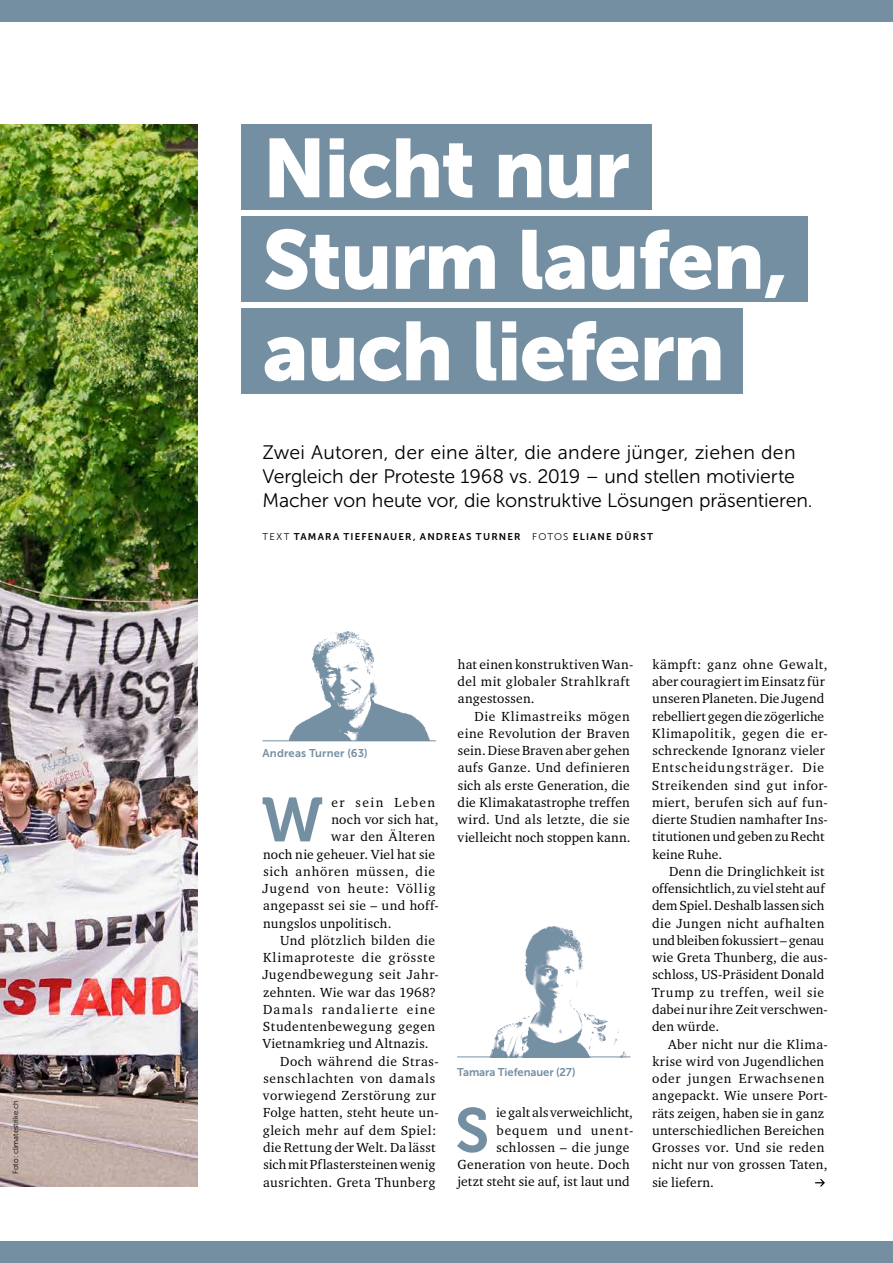
<style>
.page{position:relative;width:893px;height:1263px;background:#fff}
.page>*{position:absolute;margin:0;border:0;box-sizing:border-box;transform-origin:0 0}
.t1{font:82.5px/91.5px "Museo Sans 900";letter-spacing:-.02em;color:#fff}
.t2{font:62.1px "Museo 700";color:#758fa2}
.t3{font:19.5px/24px "Museo Sans 300";letter-spacing:-.005em;color:#000}
.t4{font:13.5px/17.2px "Charter ITC Std";letter-spacing:.025em;color:#000}
.t5{font:13.5px "Charter ITC Std";letter-spacing:.06em;color:#000}
.t6{font:13.5px "Charter ITC Std";letter-spacing:.005em;color:#000}
.t7{font:13.5px "Charter ITC Std";letter-spacing:.055em;color:#000}
.t8{font:13.5px "Charter ITC Std";letter-spacing:.065em;color:#000}
.t9{font:13.5px "Charter ITC Std";letter-spacing:.085em;color:#000}
.t10{font:13.5px "Charter ITC Std";letter-spacing:.045em;color:#000}
.t11{font:13.5px "Charter ITC Std";letter-spacing:.105em;color:#000}
.t12{font:11.25px "Museo Sans 700";color:#758fa2}
.t13{font:9.75px "Museo Sans 700";letter-spacing:.12em;color:#000}
.t14{font:7.5px "Museo Sans 300";color:#000}
.s1{font-family:"Museo Sans 300"}
</style>
<div class="page">
<div style="left:241px;top:125px;width:411px;height:85px;background:#758fa2"></div>
<div style="left:241px;top:217px;width:567px;height:85px;background:#758fa2"></div>
<div style="left:241px;top:309px;width:502px;height:85px;background:#758fa2"></div>
<img style="left:0;top:125px;width:198px;height:1061px">
<img style="left:288px;top:631px;width:142px;height:109px">
<hr style="left:263px;top:740px;width:173px;height:1px;background:#758fa2">
<svg style="left:815px;top:1179px;width:10px;height:7px"></svg>
<img style="left:490px;top:926px;width:141px;height:131px">
<hr style="left:457px;top:1056px;width:173px;height:1px;background:#758fa2">
<div style="left:0;top:0;width:893px;height:21px;background:#758fa2"></div>
<div style="left:0;top:1242px;width:893px;height:21px;background:#758fa2"></div>
<p class="t14" style="left:11px;top:1174px;width:75px;rotate:-90deg">Foto: climatestrike.ch</p>
<h1 class="t1" style="left:263px;top:122px;width:527px">Nicht nur<br>Sturm laufen, auch liefern</h1>
<h3 class="t3" style="left:263px;top:441px;width:552px">Zwei Autoren, der eine älter, die andere jünger, ziehen den<br>Vergleich der Proteste 1968 vs. 2019 – und stellen motivierte<br>Macher von heute vor, die konstruktive Lösungen präsentieren.</h3>
<p class="t13" style="left:263px;top:531px;width:392px"><span class="s1">TEXT</span> TAMARA TIEFENAUER, ANDREAS TURNER <span class="s1">FOTOS</span> ELIANE DÜRST</p>
<p class="t12" style="left:263px;top:747px;width:107px">Andreas Turner (63)</p>
<h2 class="t2" style="left:262px;top:785px;width:63px">W</h2>
<p class="t11" style="left:331px;top:794px;width:105px">er sein Leben</p>
<p class="t4" style="left:331px;top:811px;width:109px">noch vor sich hat,</p>
<p class="t10" style="left:331px;top:828px;width:105px">war den Älteren</p>
<p class="t4" style="left:263px;top:845px;width:173px">noch nie geheuer. Viel hat sie</p>
<p class="t5" style="left:263px;top:863px;width:173px">sich anhören müssen, die</p>
<p class="t8" style="left:263px;top:880px;width:174px">Jugend von heute: Völlig</p>
<p class="t4" style="left:263px;top:897px;width:177px">angepasst sei sie – und hoff-</p>
<p class="t4" style="left:263px;top:914px;width:130px">nungslos unpolitisch.</p>
<p class="t4" style="left:280px;top:931px;width:157px">Und plötzlich bilden die</p>
<p class="t5" style="left:263px;top:949px;width:173px">Klimaproteste die grösste</p>
<p class="t4" style="left:263px;top:966px;width:178px">Jugendbewegung seit Jahr-</p>
<p class="t4" style="left:263px;top:983px;width:175px">zehnten. Wie war das 1968?</p>
<p class="t9" style="left:263px;top:1001px;width:173px">Damals randalierte eine</p>
<p class="t4" style="left:263px;top:1018px;width:174px">Studentenbewegung gegen</p>
<p class="t4" style="left:263px;top:1035px;width:167px">Vietnamkrieg und Altnazis.</p>
<p class="t4" style="left:280px;top:1052px;width:160px">Doch während die Stras-</p>
<p class="t7" style="left:263px;top:1070px;width:173px">senschlachten von damals</p>
<p class="t4" style="left:263px;top:1087px;width:174px">vorwiegend Zerstörung zur</p>
<p class="t4" style="left:263px;top:1104px;width:177px">Folge hatten, steht heute un-</p>
<p class="t4" style="left:263px;top:1121px;width:175px">gleich mehr auf dem Spiel:</p>
<p class="t4" style="left:263px;top:1138px;width:174px">die Rettung der Welt. Da lässt</p>
<p class="t6" style="left:263px;top:1156px;width:174px">sich mit Pflastersteinen wenig</p>
<p class="t4" style="left:263px;top:1173px;width:174px">ausrichten. Greta Thunberg</p>
<p class="t4" style="left:458px;top:655px;width:177px">hat einen konstruktiven Wan&shy;del mit globaler Strahlkraft angestossen.</p>
<p class="t4" style="left:457px;top:707px;width:175px;text-align:justify;text-indent:17px">Die Klimastreiks mögen eine Revolution der Braven sein. Diese Braven aber gehen aufs Ganze. Und definieren sich als erste Generation, die die Klimakatastrophe treffen wird. Und als letzte, die sie vielleicht noch stoppen kann.</p>
<p class="t12" style="left:457px;top:1065px;width:120px">Tamara Tiefenauer (27)</p>
<h2 class="t2" style="left:455px;top:1096px;width:36px">S</h2>
<p class="t4" style="left:457px;top:1104px;width:177px;text-align:right">ie galt als verweichlicht, bequem und unent&shy;schlossen – die junge<br>Generation von heute. Doch jetzt steht sie auf, ist laut und</p>
<p class="t4" style="left:652px;top:655px;width:177px">kämpft: ganz ohne Gewalt, aber couragiert im Einsatz für unseren Planeten. Die Jugend rebelliert gegen die zögerliche<br>Klimapolitik, gegen die er&shy;schreckende Ignoranz vieler<br>Entscheidungsträger. Die<br>Streikenden sind gut infor&shy;miert, berufen sich auf fun&shy;dierte Studien namhafter Ins&shy;titutionen und geben zu Recht keine Ruhe.</p>
<p class="t4" style="left:652px;top:862px;width:178px;text-indent:17px">Denn die Dringlichkeit ist offensichtlich, zu viel steht auf dem Spiel. Deshalb lassen sich die Jungen nicht aufhalten und bleiben fokussiert – genau wie Greta Thunberg, die aus&shy;schloss, US-Präsident Donald<br>Trump zu treffen, weil sie dabei nur ihre Zeit verschwen&shy;den würde.</p>
<p class="t4" style="left:652px;top:1035px;width:177px;text-indent:16px">Aber nicht nur die Klima&shy;krise wird von Jugendlichen oder jungen Erwachsenen angepackt. Wie unsere Port&shy;räts zeigen, haben sie in ganz unterschiedlichen Bereichen<br>Grosses vor. Und sie reden nicht nur von grossen Taten, sie liefern.</p>
</div>
